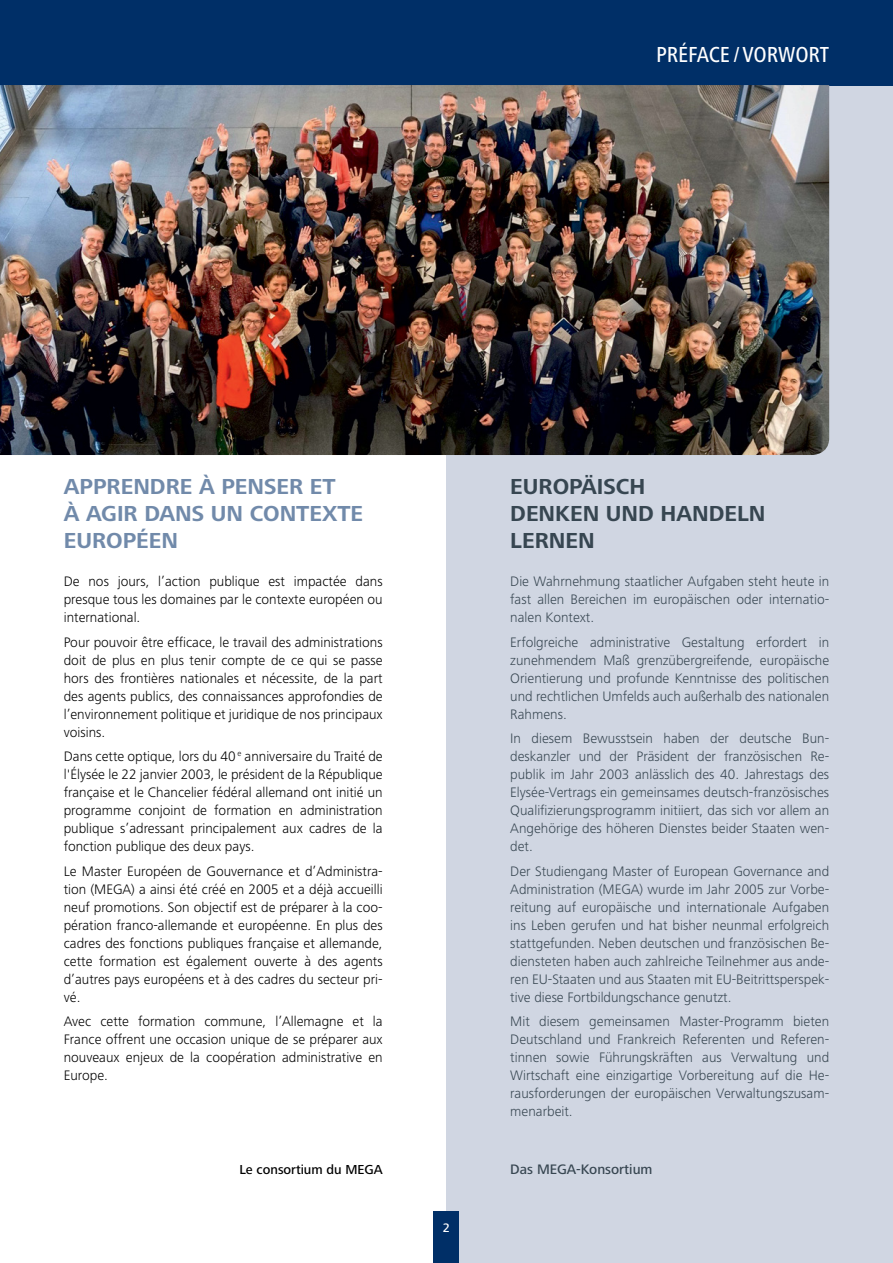
<style>
.page{position:relative;width:893px;height:1263px;background:#fff}
.page>*{position:absolute;margin:0;border:0;box-sizing:border-box;transform-origin:0 0}
.t1{font:700 22.5px/27px "Frutiger Next LT";color:#718aaa}
.t2{font:700 22.5px/27px "Frutiger Next LT";color:#374651}
.t3{font:500 condensed 22.5px "Frutiger Next LT";letter-spacing:-.005em;color:#fff}
.t4{font:300 14.25px/18px "Frutiger Next LT";color:#374651;text-align:justify}
.t5{font:300 14.25px/18px "Frutiger Next LT";color:#000;text-align:justify}
.t6{font:500 14.25px "Frutiger Next LT";color:#374651}
.t7{font:500 13.5px "Frutiger Next LT";color:#000}
.t8{font:500 12.75px "Frutiger Next LT";color:#fff}
</style>
<div class="page">
<div style="left:446px;top:0;width:447px;height:1263px;background:#d0d6e2"></div>
<div style="left:0;top:0;width:893px;height:85px;background:#002f67"></div>
<img style="left:0;top:85px;width:829px;height:370px">
<div style="left:434px;top:1212px;width:25px;height:51px;background:#002f67"></div>
<h1 class="t3" style="left:656px;top:42px;width:175px">PRÉFACE / VORWORT</h1>
<h1 class="t1" style="left:64px;top:473px;width:301px">APPRENDRE À PENSER ET<br>À AGIR DANS UN CONTEXTE<br>EUROPÉEN</h1>
<h1 class="t2" style="left:510px;top:473px;width:257px">EUROPÄISCH<br>DENKEN UND HANDELN<br>LERNEN</h1>
<p class="t5" style="left:64px;top:573px;width:320px">De nos jours, l’action publique est impactée dans presque tous les domaines par le contexte européen ou international.</p>
<p class="t5" style="left:64px;top:633px;width:320px">Pour pouvoir être efficace, le travail des administrations doit de plus en plus tenir compte de ce qui se passe hors des frontières nationales et nécessite, de la part des agents publics, des connaissances approfondies de l’environnement politique et juridique de nos principaux voisins.</p>
<p class="t5" style="left:64px;top:747px;width:320px">Dans cette optique, lors du 40 <sup>e</sup> anniversaire du Traité de l'Élysée le 22 janvier 2003, le président de la République française et le Chancelier fédéral allemand ont initié un programme conjoint de formation en administration publique s’adressant principalement aux cadres de la fonction publique des deux pays.</p>
<p class="t5" style="left:64px;top:862px;width:320px">Le Master Européen de Gouvernance et d’Administra&shy;tion (MEGA) a ainsi été créé en 2005 et a déjà accueilli neuf promotions. Son objectif est de préparer à la coo&shy;pération franco-allemande et européenne. En plus des cadres des fonctions publiques française et allemande, cette formation est également ouverte à des agents d’autres pays européens et à des cadres du secteur pri&shy;vé.</p>
<p class="t5" style="left:64px;top:1012px;width:320px">Avec cette formation commune, l’Allemagne et la France offrent une occasion unique de se préparer aux nouveaux enjeux de la coopération administrative en Europe.</p>
<p class="t7" style="left:239px;top:1162px;width:145px">Le consortium du MEGA</p>
<p class="t8" style="left:443px;top:1221px;width:9px">2</p>
<p class="t4" style="left:510px;top:573px;width:320px">Die Wahrnehmung staatlicher Aufgaben steht heute in fast allen Bereichen im europäischen oder internatio&shy;nalen Kontext.</p>
<p class="t4" style="left:510px;top:633px;width:320px">Erfolgreiche administrative Gestaltung erfordert in zunehmendem Maß grenzübergreifende, europäische Orientierung und profunde Kenntnisse des politischen und rechtlichen Umfelds auch außerhalb des nationalen Rahmens.</p>
<p class="t4" style="left:510px;top:729px;width:320px">In diesem Bewusstsein haben der deutsche Bun&shy;deskanzler und der Präsident der französischen Re&shy;publik im Jahr 2003 anlässlich des 40. Jahrestags des Elysée-Vertrags ein gemeinsames deutsch-französisches Qualifizierungsprogramm initiiert, das sich vor allem an Angehörige des höheren Dienstes beider Staaten wen&shy;det.</p>
<p class="t4" style="left:510px;top:862px;width:320px">Der Studiengang Master of European Governance and Administration (MEGA) wurde im Jahr 2005 zur Vorbe&shy;reitung auf europäische und internationale Aufgaben ins Leben gerufen und hat bisher neunmal erfolgreich stattgefunden. Neben deutschen und französischen Be&shy;diensteten haben auch zahlreiche Teilnehmer aus ande&shy;ren EU-Staaten und aus Staaten mit EU-Beitrittsperspek&shy;tive diese Fortbildungschance genutzt.</p>
<p class="t4" style="left:510px;top:1012px;width:320px">Mit diesem gemeinsamen Master-Programm bieten Deutschland und Frankreich Referenten und Referen&shy;tinnen sowie Führungskräften aus Verwaltung und Wirtschaft eine einzigartige Vorbereitung auf die He&shy;rausforderungen der europäischen Verwaltungszusam&shy;menarbeit.</p>
<p class="t6" style="left:510px;top:1161px;width:144px">Das MEGA-Konsortium</p>
</div>
